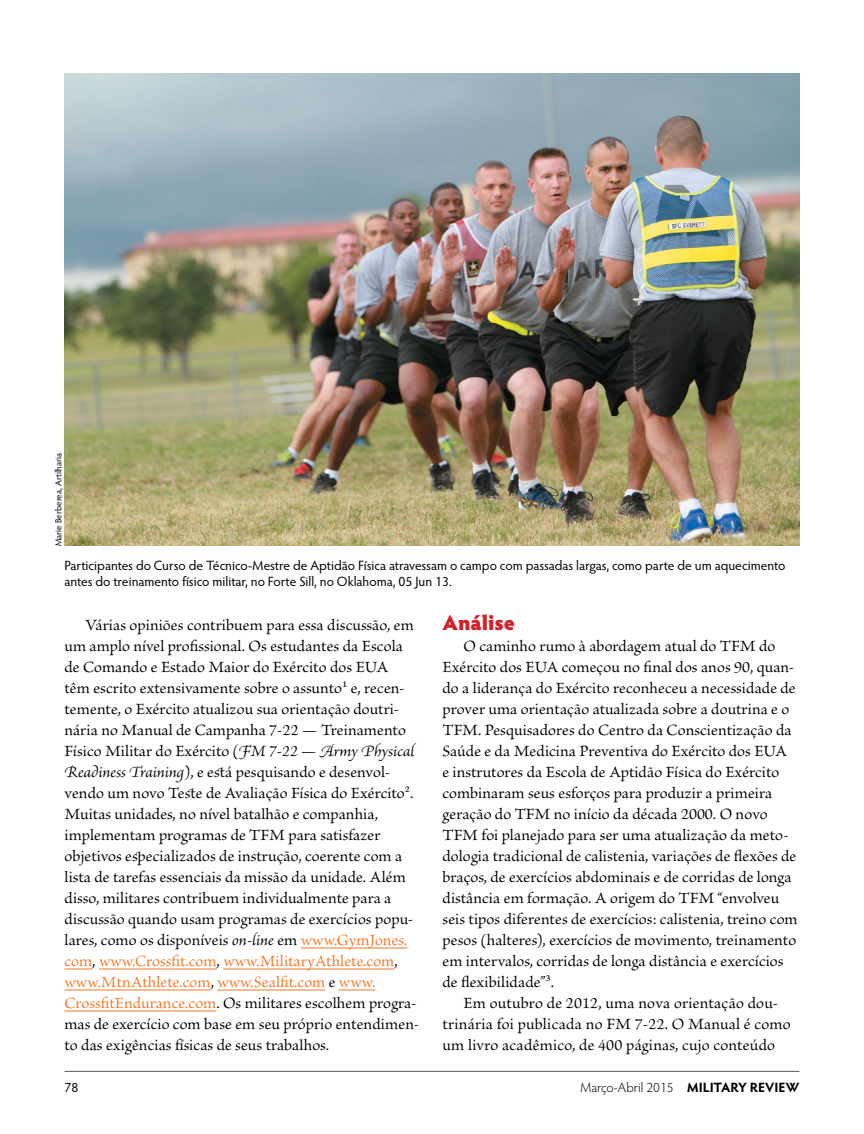
<style>
.page{position:relative;width:864px;height:1134px;background:#fff}
.page>*{position:absolute;margin:0;border:0;box-sizing:border-box;transform-origin:0 0}
.t1{font:900 21px "Hypatia Sans Pro";letter-spacing:-.005em;color:#d2232a}
.t2{font:16.5px/21px "Brioso Pro";letter-spacing:.005em;color:#000}
.t3{font:13.5px/16.5px "Hypatia Sans Pro";color:#000}
.t4{font:300 13.5px "Hypatia Sans Pro";color:#000}
.t5{font:9px "Hypatia Sans Pro";color:#000}
.s1{font-style:italic}
.s2{color:#f47724}
.s3{font-weight:700}
</style>
<div class="page">
<hr style="left:65px;top:1071px;width:734px;height:1px;background:#58595b">
<img style="left:64px;top:74px;width:736px;height:472px">
<hr style="left:301px;top:948px;width:106px;height:1px;background:#f47724">
<svg style="left:64px;top:969px;width:28px;height:1px"></svg>
<hr style="left:99px;top:969px;width:118px;height:1px;background:#f47724">
<hr style="left:223px;top:969px;width:171px;height:1px;background:#f47724">
<hr style="left:64px;top:990px;width:147px;height:1px;background:#f47724">
<hr style="left:217px;top:990px;width:108px;height:1px;background:#f47724">
<hr style="left:339px;top:990px;width:36px;height:1px;background:#f47724">
<hr style="left:64px;top:1011px;width:152px;height:1px;background:#f47724">
<p class="t5" style="left:52px;top:546px;width:95px;rotate:-90deg">Marie Berberea, Artilharia</p>
<p class="t3" style="left:64px;top:557px;width:722px">Participantes do Curso de Técnico-Mestre de Aptidão Física atravessam o campo com passadas largas, como parte de um aquecimento antes do treinamento físico militar, no Forte Sill, no Oklahoma, 05 Jun 13.</p>
<p class="t2" style="left:64px;top:615px;width:356px;text-indent:21px">Várias opiniões contribuem para essa discussão, em um amplo nível profissional. Os estudantes da Escola de Comando e Estado Maior do Exército dos EUA<br>têm escrito extensivamente sobre o assunto1 e, recen&shy;temente, o Exército atualizou sua orientação doutri&shy;nária no Manual de Campanha 7-22 — Treinamento Físico Militar do Exército (<span class="s1">FM 7-22 — Army Physical Readiness Training</span>), e está pesquisando e desenvol&shy;vendo um novo Teste de Avaliação Física do Exército2.<br>Muitas unidades, no nível batalhão e companhia, implementam programas de TFM para satisfazer objetivos especializados de instrução, coerente com a lista de tarefas essenciais da missão da unidade. Além disso, militares contribuem individualmente para a discussão quando usam programas de exercícios popu&shy;lares, como os disponíveis <span class="s1">on-line</span> em <span class="s2">www.GymJones. com</span>, <span class="s2">www.Crossfit.com</span>, <span class="s2">www.MilitaryAthlete.com</span>, <span class="s2">www.MtnAthlete.com</span>, <span class="s2">www.Sealfit.com</span> e <span class="s2">www.<br>CrossfitEndurance.com</span>. Os militares escolhem progra&shy;mas de exercício com base em seu próprio entendimen&shy;to das exigências físicas de seus trabalhos.</p>
<p class="t1" style="left:442px;top:607px;width:74px">Análise</p>
<p class="t2" style="left:442px;top:636px;width:357px;text-indent:21px">O caminho rumo à abordagem atual do TFM do Exército dos EUA começou no final dos anos 90, quan&shy;do a liderança do Exército reconheceu a necessidade de prover uma orientação atualizada sobre a doutrina e o TFM. Pesquisadores do Centro da Conscientização da Saúde e da Medicina Preventiva do Exército dos EUA e instrutores da Escola de Aptidão Física do Exército combinaram seus esforços para produzir a primeira geração do TFM no início da década 2000. O novo TFM foi planejado para ser uma atualização da meto&shy;dologia tradicional de calistenia, variações de flexões de braços, de exercícios abdominais e de corridas de longa distância em formação. A origem do TFM “envolveu seis tipos diferentes de exercícios: calistenia, treino com pesos (halteres), exercícios de movimento, treinamento em intervalos, corridas de longa distância e exercícios de flexibilidade”3.</p>
<p class="t2" style="left:443px;top:993px;width:350px;text-indent:21px">Em outubro de 2012, uma nova orientação dou&shy;trinária foi publicada no FM 7-22. O Manual é como um livro acadêmico, de 400 páginas, cujo conteúdo</p>
<p class="t3" style="left:64px;top:1079px;width:15px">78</p>
<p class="t4" style="left:580px;top:1079px;width:221px">Março-Abril 2015 <span class="s3">MILITARY REVIEW</span></p>
</div>
